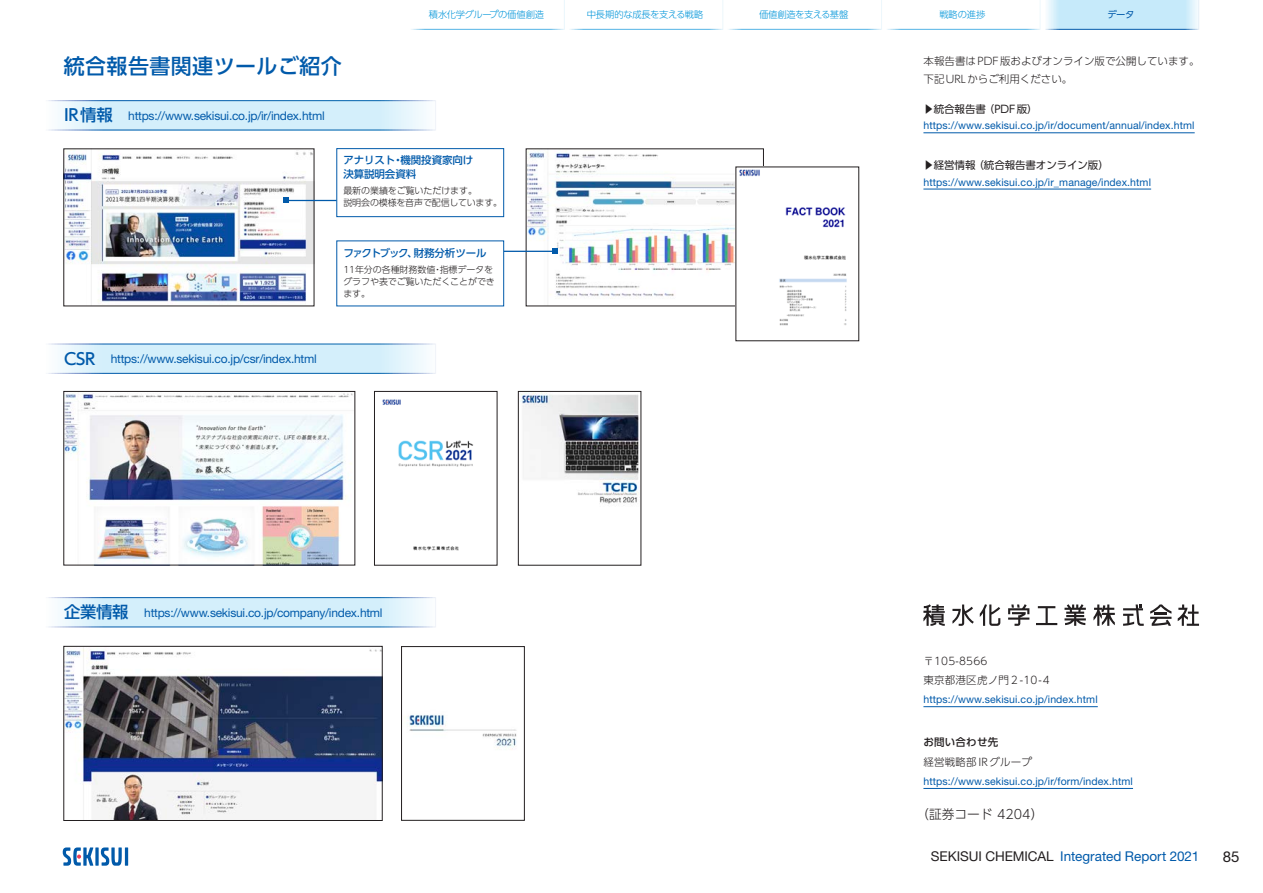
<style>
.page{position:relative;width:1263px;height:893px;background:#fff}
.page>*{position:absolute;margin:0;border:0;box-sizing:border-box;transform-origin:0 0}
.t1{font:500 21px "UD Shin Go Pro";letter-spacing:.02em;color:#015aaa}
.t2{font:15px "Helvetica Neue LT Pro";color:#231f20}
.t3{font:13.5px "Helvetica Neue LT Pro";letter-spacing:-.005em;color:#015aaa}
.t4{font:300 12.75px "UD Shin Go Pro";color:#231f20}
.t5{font:12px "Helvetica Neue LT Pro";letter-spacing:-.02em;color:#015aaa}
.t6{font:10.5px "Helvetica Neue LT Pro";letter-spacing:.01em;color:#015aaa}
.t7{font:300 10.5px/18px "UD Shin Go Pro";color:#231f20}
.t8{font:300 10.5px/19.5px "UD Shin Go Pro";letter-spacing:.02em;color:#231f20}
.t9{font:10.5px "UD Shin Go Pro";letter-spacing:-.01em;color:#231f20}
.t10{font:500 10.5px/13.5px "UD Shin Go Pro";letter-spacing:-.01em;color:#015aaa}
.t11{font:500 10.5px "UD Shin Go Pro";letter-spacing:-.07em;color:#015aaa}
.t12{font:500 10.5px "UD Shin Go Pro";letter-spacing:.02em;color:#231f20}
.t13{font:300 9.3px "UD Shin Go Pro";letter-spacing:-.025em;color:#0095d9}
.t14{font:9.3px "UD Shin Go Pro";color:#015aaa}
.t15{font:300 9px/12px "UD Shin Go Pro";letter-spacing:-.01em;color:#231f20}
.s1{font-family:"UD Shin Go Pro";font-weight:500;font-size:16.2px}
.s2{font-weight:500}
.s3{color:#231f20}
</style>
<div class="page">
<svg style="left:95px;top:847px;width:4px;height:19px"></svg>
<hr style="left:125px;top:847px;width:3px;height:19px;background:#015aaa">
<svg style="left:101px;top:847px;width:21px;height:19px"></svg>
<svg style="left:63px;top:847px;width:30px;height:19px"></svg>
<svg style="left:411px;top:0;width:788px;height:30px"></svg>
<svg style="left:1008px;top:604px;width:21px;height:22px"></svg>
<svg style="left:980px;top:604px;width:20px;height:22px"></svg>
<svg style="left:952px;top:604px;width:22px;height:22px"></svg>
<svg style="left:1064px;top:604px;width:22px;height:22px"></svg>
<svg style="left:1178px;top:604px;width:21px;height:22px"></svg>
<svg style="left:1036px;top:606px;width:21px;height:19px"></svg>
<svg style="left:1123px;top:604px;width:21px;height:22px"></svg>
<svg style="left:923px;top:604px;width:22px;height:22px"></svg>
<svg style="left:1093px;top:604px;width:22px;height:22px"></svg>
<svg style="left:1150px;top:604px;width:21px;height:22px"></svg>
<hr style="left:923px;top:706px;width:175px;height:1px;background:#015aaa">
<hr style="left:923px;top:788px;width:210px;height:1px;background:#015aaa">
<hr style="left:923px;top:133px;width:272px;height:1px;background:#015aaa">
<hr style="left:923px;top:189px;width:228px;height:1px;background:#015aaa">
<div style="left:337px;top:148px;width:167px;height:69px;border:1px solid #015aaa"></div>
<img style="left:382px;top:399px;width:91px;height:152px">
<div style="left:374px;top:391px;width:123px;height:174px;border:1px solid #231f20"></div>
<img style="left:520px;top:393px;width:119px;height:111px">
<div style="left:518px;top:391px;width:123px;height:174px;border:1px solid #231f20"></div>
<img style="left:404px;top:715px;width:113px;height:35px">
<div style="left:401px;top:646px;width:124px;height:174px;border:1px solid #231f20"></div>
<img style="left:66px;top:393px;width:287px;height:170px">
<div style="left:64px;top:391px;width:291px;height:174px;border:1px solid #231f20"></div>
<img style="left:66px;top:151px;width:246px;height:153px">
<img style="left:66px;top:648px;width:314px;height:171px">
<div style="left:64px;top:646px;width:318px;height:175px;border:1px solid #231f20"></div>
<img style="left:528px;top:151px;width:234px;height:153px">
<img style="left:738px;top:169px;width:109px;height:157px">
<hr style="left:286px;top:200px;width:51px;height:1px;background:#015aaa">
<svg style="left:283px;top:198px;width:5px;height:5px"></svg>
<hr style="left:504px;top:251px;width:50px;height:1px;background:#015aaa">
<svg style="left:552px;top:249px;width:5px;height:5px"></svg>
<svg style="left:58px;top:102px;width:368px;height:26px"></svg>
<div style="left:43px;top:100px;width:393px;height:30px;border:1px solid #fff"></div>
<svg style="left:58px;top:346px;width:368px;height:26px"></svg>
<div style="left:43px;top:344px;width:393px;height:30px;border:1px solid #fff"></div>
<svg style="left:58px;top:599px;width:368px;height:26px"></svg>
<div style="left:43px;top:597px;width:393px;height:30px;border:1px solid #fff"></div>
<h1 class="t1" style="left:64px;top:49px;width:280px">統合報告書関連ツールご紹介</h1>
<p class="t13" style="left:429px;top:7px;width:117px">積水化学グループの価値創造</p>
<p class="t13" style="left:587px;top:7px;width:118px">中長期的な成長を支える戦略</p>
<p class="t13" style="left:759px;top:7px;width:91px">価値創造を支える基盤</p>
<p class="t13" style="left:939px;top:7px;width:48px">戦略の進捗</p>
<p class="t14" style="left:1107px;top:7px;width:28px">データ</p>
<p class="t7" style="left:923px;top:51px;width:278px">本報告書はPDF版およびオンライン版で公開しています。下記URLからご利用ください。</p>
<p class="t5" style="left:64px;top:108px;width:262px"><span class="s1">IR情報</span> https://www.sekisui.co.jp/ir/index.html</p>
<p class="t10" style="left:343px;top:153px;width:131px">アナリスト・機関投資家向け決算説明会資料</p>
<p class="t15" style="left:343px;top:185px;width:160px">最新の業績をご覧いただけます。<br>説明会の模様を音声で配信しています。</p>
<p class="t11" style="left:343px;top:244px;width:145px">ファクトブック、財務分析ツール</p>
<p class="t15" style="left:343px;top:263px;width:153px">11年分の各種財務数値・指標データをグラフや表でご覧いただくことができます。</p>
<p class="t5" style="left:64px;top:351px;width:254px"><span class="s1">CSR</span> https://www.sekisui.co.jp/csr/index.html</p>
<p class="t5" style="left:64px;top:605px;width:320px"><span class="s1">企業情報</span> https://www.sekisui.co.jp/company/index.html</p>
<p class="t9" style="left:923px;top:101px;width:116px"><span class="s2">▶</span>統合報告書（PDF版）</p>
<p class="t6" style="left:923px;top:119px;width:273px">https://www.sekisui.co.jp/ir/document/annual/index.html</p>
<p class="t9" style="left:923px;top:157px;width:187px"><span class="s2">▶</span>経営情報（統合報告書オンライン版）</p>
<p class="t6" style="left:923px;top:175px;width:229px">https://www.sekisui.co.jp/ir_manage/index.html</p>
<p class="t8" style="left:923px;top:650px;width:128px">〒105-8566<br>東京都港区虎ノ門２-10-4</p>
<p class="t6" style="left:923px;top:693px;width:176px">https://www.sekisui.co.jp/index.html</p>
<p class="t12" style="left:923px;top:734px;width:76px">お問い合わせ先</p>
<p class="t8" style="left:923px;top:752px;width:110px">経営戦略部IRグループ</p>
<p class="t6" style="left:923px;top:775px;width:211px">https://www.sekisui.co.jp/ir/form/index.html</p>
<p class="t4" style="left:916px;top:804px;width:129px">（証券コード 4204）</p>
<p class="t3" style="left:931px;top:848px;width:270px"><span class="s3">SEKISUI CHEMICAL</span> Integrated Report 2021</p>
<h2 class="t2" style="left:1223px;top:847px;width:18px">85</h2>
</div>
